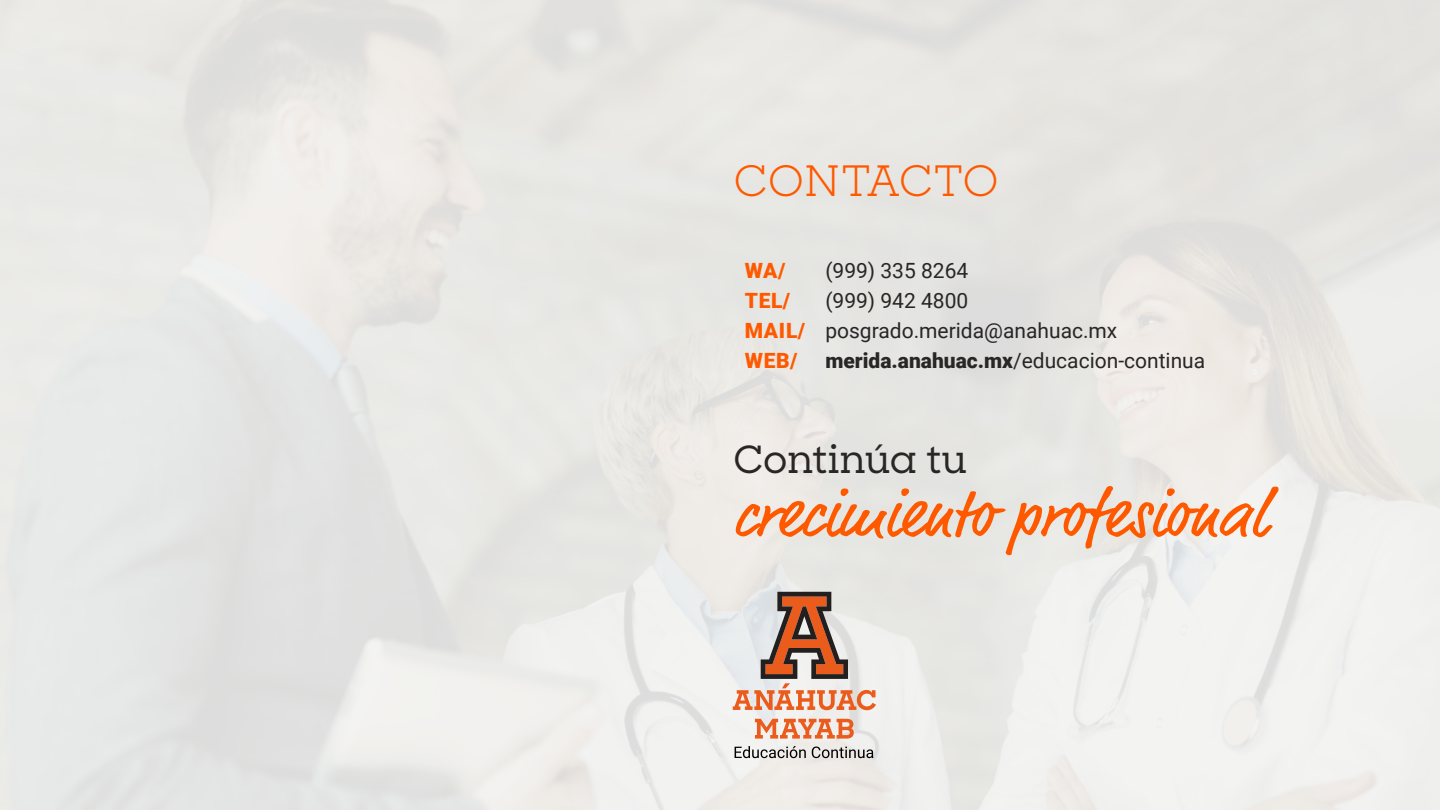
<style>
.page{position:relative;width:1440px;height:810px;background:#fff}
.page>*{position:absolute;margin:0;border:0;box-sizing:border-box;transform-origin:0 0}
.t1{font:67.5px "Market Pro";color:#ff5900}
.t2{font:42px "Sharp Slab";letter-spacing:-.02em;color:#ff5900}
.t3{font:500 37.5px "Sharp Slab";letter-spacing:-.01em;color:#292626}
.t4{font:21px/30px "Roboto";color:#292626}
.t5{font:900 21px "Roboto";color:#ff5900}
.s1{font-weight:900;color:#ff5900}
.s2{font-weight:900}
</style>
<div class="page">
<svg style="left:735px;top:746px;width:71px;height:12px"></svg>
<svg style="left:812px;top:747px;width:61px;height:11px"></svg>
<svg style="left:733px;top:592px;width:143px;height:118px"></svg>
<svg style="left:755px;top:719px;width:99px;height:20px"></svg>
<h2 class="t2" style="left:733px;top:151px;width:268px">CONTACTO</h2>
<p class="t5" style="left:745px;top:256px;width:42px">WA/</p>
<p class="t4" style="left:825px;top:255px;width:144px">(999) 335 8264</p>
<p class="t5" style="left:745px;top:286px;width:47px">TEL/</p>
<p class="t4" style="left:745px;top:285px;width:374px;text-indent:81px">(999) 942 4800<br><span class="s1">MAIL/</span> posgrado.merida@anahuac.mx<br><span class="s1">WEB/</span></p>
<p class="t4" style="left:825px;top:345px;width:381px"><span class="s2">merida.anahuac.mx</span>/educacion-continua</p>
<h3 class="t3" style="left:733px;top:433px;width:236px">Continúa tu</h3>
<h1 class="t1" style="left:733px;top:469px;width:535px">crecimiento profesional</h1>
</div>
